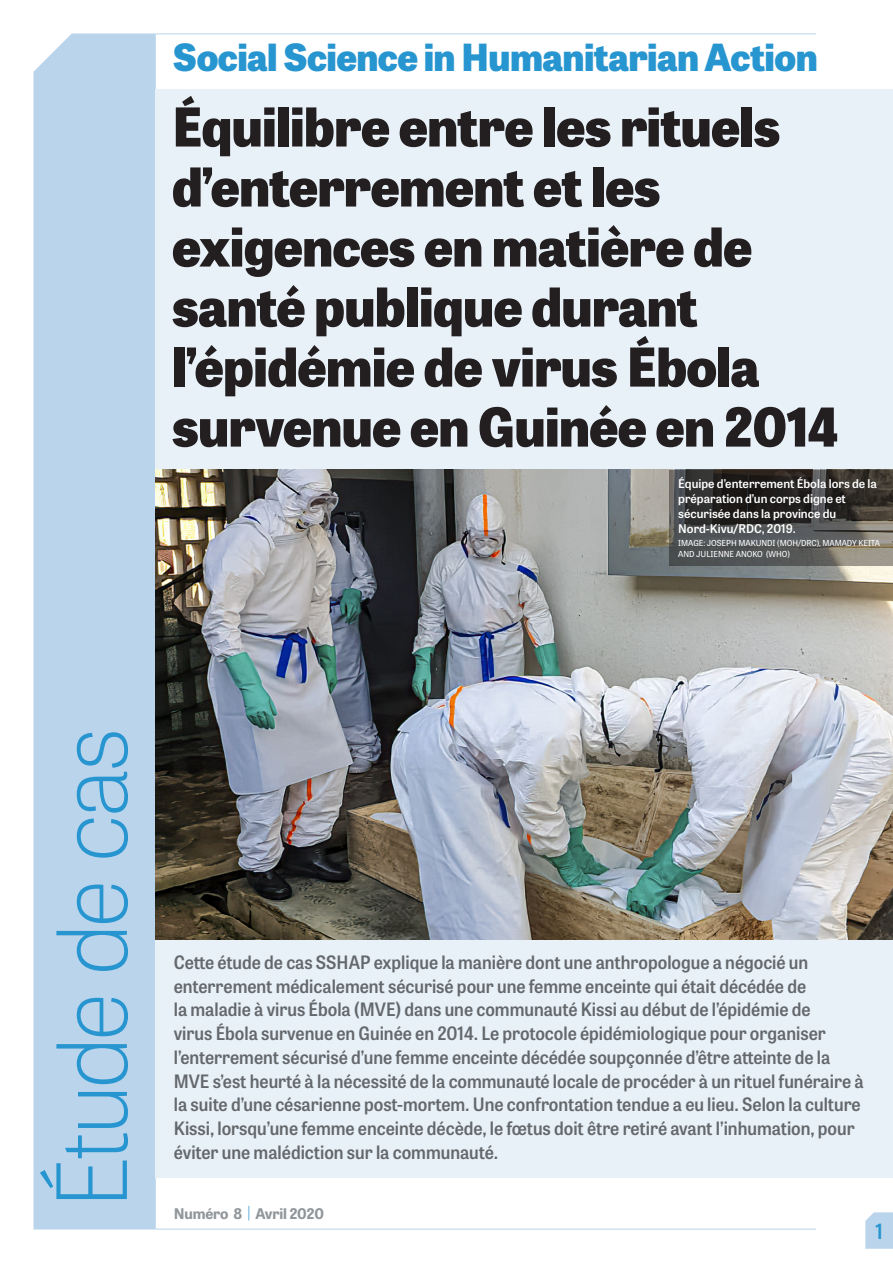
<style>
.page{position:relative;width:893px;height:1263px;background:#fff}
.page>*{position:absolute;margin:0;border:0;box-sizing:border-box;transform-origin:0 0}
.t1{font:100 96px "Tablet Gothic";letter-spacing:-.05em;color:#2795cf}
.t2{font:800 53.25px/60px "Tablet Gothic";letter-spacing:-.015em;color:#231f20}
.t3{font:800 37.35px "Tablet Gothic";letter-spacing:-.015em;color:#2795cf}
.t4{font:21px "Tablet Gothic Narrow Sb";color:#2795cf}
.t5{font:18.3px/23.9px "Tablet Gothic Narrow Sb";color:#63686c}
.t6{font:700 14.7px "Tablet Gothic";letter-spacing:-.01em;color:#91969b}
.t7{font:600 12px/15px "Tablet Gothic";color:#fff}
.t8{font:8.25px/10.5px "Tablet Gothic";letter-spacing:-.005em;color:#fff}
.s1{font-weight:100;color:#2795cf}
</style>
<div class="page">
<svg style="left:865px;top:1212px;width:28px;height:37px"></svg>
<div style="left:33px;top:33px;width:123px;height:1196px;background:#bad4ec"></div>
<hr style="left:156px;top:33px;width:660px;height:1px;background:#bad4ec">
<hr style="left:156px;top:1229px;width:660px;height:1px;background:#bad4ec">
<div style="left:156px;top:89px;width:737px;height:1089px;background:#e9f1f8"></div>
<img style="left:156px;top:470px;width:737px;height:470px">
<svg style="left:670px;top:470px;width:223px;height:96px;background:#464442"></svg>
<h3 class="t3" style="left:173px;top:30px;width:646px">Social Science in Humanitarian Action</h3>
<h2 class="t2" style="left:172px;top:95px;width:668px">Équilibre entre les rituels d’enterrement et les exigences en matière de santé publique durant l’épidémie de virus Ébola survenue en Guinée en 2014</h2>
<p class="t7" style="left:678px;top:475px;width:200px">Équipe d’enterrement Ébola lors de la préparation d’un corps digne et sécurisée dans la province du<br>Nord-Kivu/RDC, 2019.</p>
<p class="t8" style="left:678px;top:538px;width:203px">IMAGE: JOSEPH MAKUNDI (MOH/DRC), MAMADY KEITA<br>AND JULIENNE ANOKO (WHO)</p>
<h1 class="t1" style="left:27px;top:1208px;width:482px;rotate:-90deg">Étude de cas</h1>
<p class="t5" style="left:174px;top:949px;width:691px">Cette étude de cas SSHAP explique la manière dont une anthropologue a négocié un enterrement médicalement sécurisé pour une femme enceinte qui était décédée de<br>la maladie à virus Ébola (MVE) dans une communauté Kissi au début de l’épidémie de<br>virus Ébola survenue en Guinée en 2014. Le protocole épidémiologique pour organiser l’enterrement sécurisé d’une femme enceinte décédée soupçonnée d’être atteinte de la MVE s’est heurté à la nécessité de la communauté locale de procéder à un rituel funéraire à la suite d’une césarienne post-mortem. Une confrontation tendue a eu lieu. Selon la culture Kissi, lorsqu’une femme enceinte décède, le fœtus doit être retiré avant l’inhumation, pour éviter une malédiction sur la communauté.</p>
<p class="t6" style="left:174px;top:1203px;width:152px">Numéro 8 <span class="s1">|</span> Avril 2020</p>
<p class="t4" style="left:875px;top:1216px;width:9px">1</p>
</div>
